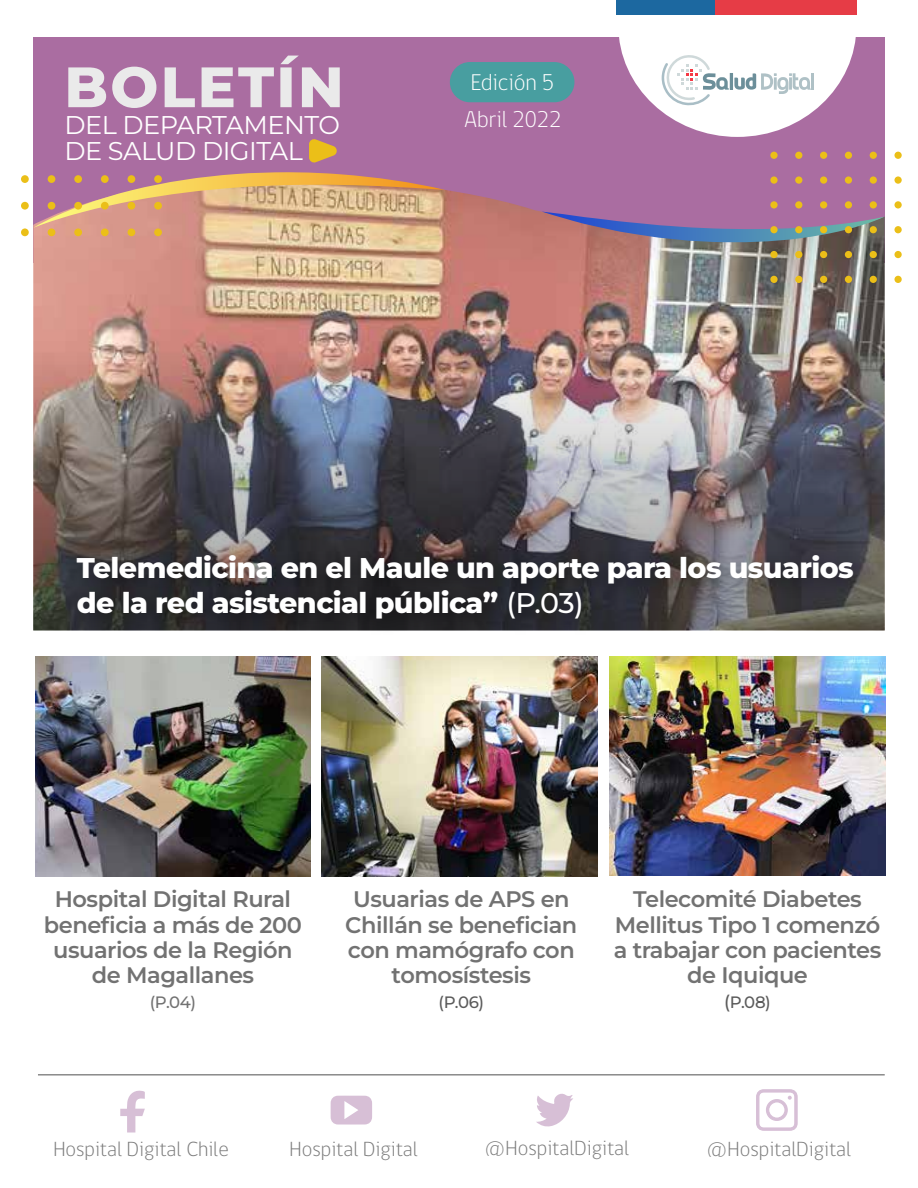
<style>
.page{position:relative;width:918px;height:1188px;background:#fff}
.page>*{position:absolute;margin:0;border:0;box-sizing:border-box;transform-origin:0 0}
.t1{font:800 56.85px "Montserrat";letter-spacing:.04em;color:#eaeaea}
.t2{font:800 28.5px/34.2px "Montserrat";letter-spacing:-.02em;color:#fff}
.t3{font:25.65px/26.4px "Montserrat";letter-spacing:-.02em;color:#fff}
.t4{font:300 23.25px/37.2px "gob CL";color:#fff}
.t5{font:600 22.5px/25.2px "Montserrat";letter-spacing:-.02em;color:#727272;text-align:center}
.t6{font:300 21px "gob CL";color:#7a7a7a}
.t7{font:500 16.5px "Montserrat";color:#5b5b5b}
.t8{font:500 16.5px "Montserrat";color:#727272}
.s1{font-weight:500}
.s2{font-size:18px}
</style>
<div class="page">
<div style="left:33px;top:37px;width:852px;height:226px;background:#aa6da1"></div>
<div style="left:450px;top:62px;width:124px;height:40px;background:#489ea0;border-radius:20px"></div>
<div style="left:616px;top:0;width:99px;height:15px;background:#1c68a0"></div>
<div style="left:715px;top:0;width:141px;height:15px;background:#e63c46"></div>
<svg style="left:619px;top:37px;width:237px;height:100px"></svg>
<svg style="left:120px;top:1090px;width:25px;height:43px"></svg>
<svg style="left:331px;top:1096px;width:41px;height:29px"></svg>
<svg style="left:536px;top:1093px;width:37px;height:34px"></svg>
<svg style="left:756px;top:1089px;width:42px;height:42px"></svg>
<img style="left:33px;top:176px;width:852px;height:171px">
<img style="left:33px;top:347px;width:852px;height:283px">
<svg style="left:33px;top:172px;width:412px;height:56px"></svg>
<svg style="left:542px;top:212px;width:343px;height:31px"></svg>
<img style="left:58px;top:536px;width:828px;height:145px">
<div style="left:21px;top:175px;width:8px;height:8px;background:#ebbf18;border-radius:50%"></div>
<div style="left:48px;top:175px;width:7px;height:8px;background:#ebbf18;border-radius:50%"></div>
<div style="left:74px;top:175px;width:8px;height:8px;background:#ebbf18;border-radius:50%"></div>
<div style="left:101px;top:175px;width:8px;height:8px;background:#ebbf18;border-radius:50%"></div>
<div style="left:128px;top:175px;width:7px;height:8px;background:#ebbf18;border-radius:50%"></div>
<div style="left:154px;top:175px;width:8px;height:8px;background:#ebbf18;border-radius:50%"></div>
<div style="left:21px;top:202px;width:8px;height:8px;background:#ebbf18;border-radius:50%"></div>
<div style="left:48px;top:202px;width:7px;height:8px;background:#ebbf18;border-radius:50%"></div>
<div style="left:74px;top:202px;width:8px;height:8px;background:#ebbf18;border-radius:50%"></div>
<div style="left:101px;top:202px;width:8px;height:8px;background:#ebbf18;border-radius:50%"></div>
<div style="left:128px;top:202px;width:7px;height:8px;background:#ebbf18;border-radius:50%"></div>
<div style="left:154px;top:202px;width:8px;height:8px;background:#ebbf18;border-radius:50%"></div>
<div style="left:21px;top:228px;width:8px;height:8px;background:#ebbf18;border-radius:50%"></div>
<div style="left:48px;top:228px;width:7px;height:8px;background:#ebbf18;border-radius:50%"></div>
<div style="left:74px;top:228px;width:8px;height:8px;background:#ebbf18;border-radius:50%"></div>
<div style="left:101px;top:228px;width:8px;height:8px;background:#ebbf18;border-radius:50%"></div>
<div style="left:128px;top:228px;width:7px;height:8px;background:#ebbf18;border-radius:50%"></div>
<div style="left:154px;top:228px;width:8px;height:8px;background:#ebbf18;border-radius:50%"></div>
<div style="left:770px;top:152px;width:8px;height:7px;background:#ebbf18;border-radius:50%"></div>
<div style="left:795px;top:152px;width:7px;height:7px;background:#ebbf18;border-radius:50%"></div>
<div style="left:820px;top:152px;width:7px;height:7px;background:#ebbf18;border-radius:50%"></div>
<div style="left:845px;top:152px;width:7px;height:7px;background:#ebbf18;border-radius:50%"></div>
<div style="left:870px;top:152px;width:7px;height:7px;background:#ebbf18;border-radius:50%"></div>
<div style="left:894px;top:152px;width:8px;height:7px;background:#ebbf18;border-radius:50%"></div>
<div style="left:770px;top:176px;width:8px;height:8px;background:#ebbf18;border-radius:50%"></div>
<div style="left:795px;top:176px;width:7px;height:8px;background:#ebbf18;border-radius:50%"></div>
<div style="left:820px;top:176px;width:7px;height:8px;background:#ebbf18;border-radius:50%"></div>
<div style="left:845px;top:176px;width:7px;height:8px;background:#ebbf18;border-radius:50%"></div>
<div style="left:870px;top:176px;width:7px;height:8px;background:#ebbf18;border-radius:50%"></div>
<div style="left:894px;top:176px;width:8px;height:8px;background:#ebbf18;border-radius:50%"></div>
<div style="left:770px;top:201px;width:8px;height:8px;background:#ebbf18;border-radius:50%"></div>
<div style="left:795px;top:201px;width:7px;height:8px;background:#ebbf18;border-radius:50%"></div>
<div style="left:820px;top:201px;width:7px;height:8px;background:#ebbf18;border-radius:50%"></div>
<div style="left:845px;top:201px;width:7px;height:8px;background:#ebbf18;border-radius:50%"></div>
<div style="left:870px;top:201px;width:7px;height:8px;background:#ebbf18;border-radius:50%"></div>
<div style="left:894px;top:201px;width:8px;height:8px;background:#ebbf18;border-radius:50%"></div>
<div style="left:770px;top:226px;width:8px;height:7px;background:#ebbf18;border-radius:50%"></div>
<div style="left:795px;top:226px;width:7px;height:7px;background:#ebbf18;border-radius:50%"></div>
<div style="left:820px;top:226px;width:7px;height:7px;background:#ebbf18;border-radius:50%"></div>
<div style="left:845px;top:226px;width:7px;height:7px;background:#ebbf18;border-radius:50%"></div>
<div style="left:870px;top:226px;width:7px;height:7px;background:#ebbf18;border-radius:50%"></div>
<div style="left:894px;top:226px;width:8px;height:7px;background:#ebbf18;border-radius:50%"></div>
<div style="left:770px;top:251px;width:8px;height:7px;background:#ebbf18;border-radius:50%"></div>
<div style="left:795px;top:251px;width:7px;height:7px;background:#ebbf18;border-radius:50%"></div>
<div style="left:820px;top:251px;width:7px;height:7px;background:#ebbf18;border-radius:50%"></div>
<div style="left:845px;top:251px;width:7px;height:7px;background:#ebbf18;border-radius:50%"></div>
<div style="left:870px;top:251px;width:7px;height:7px;background:#ebbf18;border-radius:50%"></div>
<div style="left:894px;top:251px;width:8px;height:7px;background:#ebbf18;border-radius:50%"></div>
<div style="left:770px;top:276px;width:8px;height:7px;background:#ebbf18;border-radius:50%"></div>
<div style="left:795px;top:276px;width:7px;height:7px;background:#ebbf18;border-radius:50%"></div>
<div style="left:820px;top:276px;width:7px;height:7px;background:#ebbf18;border-radius:50%"></div>
<div style="left:845px;top:276px;width:7px;height:7px;background:#ebbf18;border-radius:50%"></div>
<div style="left:870px;top:276px;width:7px;height:7px;background:#ebbf18;border-radius:50%"></div>
<div style="left:894px;top:276px;width:8px;height:7px;background:#ebbf18;border-radius:50%"></div>
<svg style="left:309px;top:139px;width:28px;height:24px"></svg>
<hr style="left:38px;top:1074px;width:847px;height:1px;background:#4f4f4f">
<img style="left:610px;top:657px;width:275px;height:218px">
<img style="left:322px;top:657px;width:275px;height:220px">
<img style="left:35px;top:657px;width:276px;height:219px">
<h1 class="t1" style="left:64px;top:49px;width:281px">BOLETÍN</h1>
<p class="t3" style="left:64px;top:111px;width:277px">DEL DEPARTAMENTO<br>DE SALUD DIGITAL</p>
<p class="t4" style="left:465px;top:64px;width:98px">Edición 5<br>Abril 2022</p>
<p class="t2" style="left:77px;top:550px;width:778px">Telemedicina en el Maule un aporte para los usuarios de la red asistencial pública” <span class="s1">(P.03)</span></p>
<p class="t5" style="left:44px;top:886px;width:260px">Hospital Digital Rural beneficia a más de 200 usuarios de la Región de Magallanes</p>
<p class="t8" style="left:150px;top:991px;width:48px">(P.04)</p>
<p class="t5" style="left:345px;top:886px;width:234px">Usuarias de APS en<br>Chillán se benefician con mamógrafo con tomosístesis</p>
<p class="t7" style="left:439px;top:991px;width:47px">(P.06)</p>
<p class="t5" style="left:614px;top:886px;width:269px">Telecomité Diabetes<br>Mellitus Tipo 1 comenzó a trabajar con pacientes de Iquique</p>
<p class="t7" style="left:724px;top:991px;width:48px"><span class="s2">(</span>P.08)</p>
<p class="t6" style="left:53px;top:1134px;width:177px">Hospital Digital Chile</p>
<p class="t6" style="left:290px;top:1134px;width:130px">Hospital Digital</p>
<p class="t6" style="left:485px;top:1134px;width:146px">@HospitalDigital</p>
<p class="t6" style="left:707px;top:1134px;width:146px">@HospitalDigital</p>
</div>
